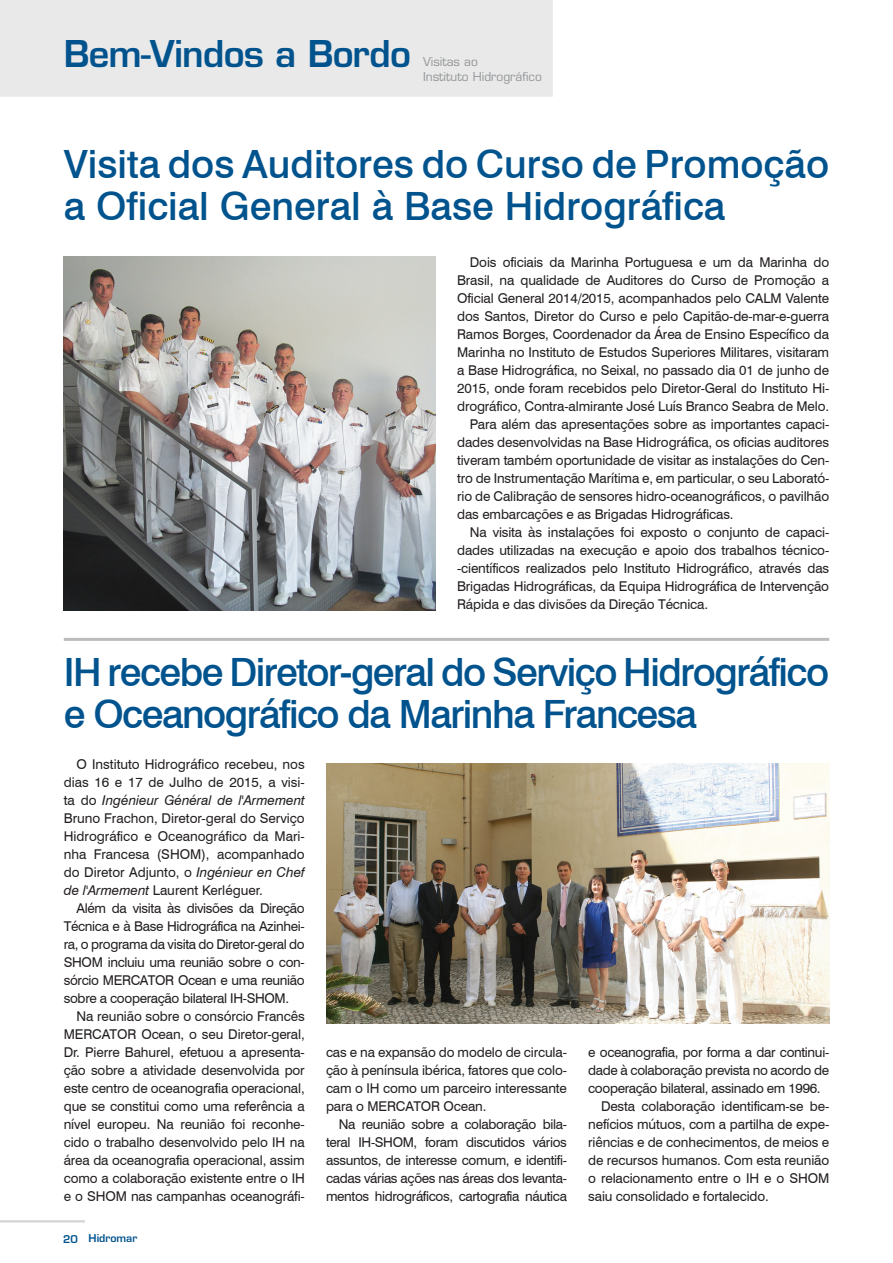
<style>
.page{position:relative;width:893px;height:1263px;background:#fff}
.page>*{position:absolute;margin:0;border:0;box-sizing:border-box;transform-origin:0 0}
.texto{font:500 39px/42px "Swiss 721 BT";letter-spacing:-.04em;color:#01538e}
.texto-2{font:500 39px "Swiss 721 BT";color:#01538e}
.t1{font:600 36px "Eurostile LT Std";letter-spacing:-.02em;color:#01538e}
.t2{font:13.5px/18px "Swiss 721 BT";letter-spacing:-.01em;color:#231f20;text-align:justify}
.t3{font:12px "Eurostile LT Std";color:#939598}
.t4{font:600 10.5px "Eurostile LT Std";color:#01538e}
.s1{font-style:italic}
</style>
<div class="page">
<hr style="left:0;top:1220px;width:85px;height:2px;background:#231f20">
<div style="left:0;top:0;width:553px;height:97px;background:#e9e9e9"></div>
<hr style="left:64px;top:638px;width:765px;height:3px;background:#231f20">
<img style="left:64px;top:257px;width:372px;height:354px">
<img style="left:326px;top:763px;width:503px;height:261px">
<p class="t1" style="left:64px;top:31px;width:349px">Bem-Vindos a Bordo</p>
<p class="t3" style="left:423px;top:55px;width:56px">Visitas ao</p>
<p class="t3" style="left:423px;top:69px;width:120px">Instituto Hidrográfico</p>
<p class="texto-2" style="left:64px;top:141px;width:767px">Visita dos Auditores do Curso de Promoção</p>
<p class="texto-2" style="left:64px;top:183px;width:663px">a Oficial General à Base Hidrográfica</p>
<p class="t2" style="left:457px;top:253px;width:374px;text-indent:13px">Dois oficiais da Marinha Portuguesa e um da Marinha do Brasil, na qualidade de Auditores do Curso de Promoção a Oficial General 2014/2015, acompanhados pelo CALM Valente dos Santos, Diretor do Curso e pelo Capitão-de-mar-e-guerra Ramos Borges, Coordenador da Área de Ensino Específico da Marinha no Instituto de Estudos Superiores Militares, visitaram a Base Hidrográfica, no Seixal, no passado dia 01 de junho de 2015, onde foram recebidos pelo Diretor-Geral do Instituto Hi&shy;drográfico, Contra-almirante José Luís Branco Seabra de Melo.</p>
<p class="t2" style="left:457px;top:415px;width:374px;text-indent:13px">Para além das apresentações sobre as importantes capaci&shy;dades desenvolvidas na Base Hidrográfica, os oficias auditores tiveram também oportunidade de visitar as instalações do Cen&shy;tro de Instrumentação Marítima e, em particular, o seu Laborató&shy;rio de Calibração de sensores hidro-oceanográficos, o pavilhão das embarcações e as Brigadas Hidrográficas.</p>
<p class="t2" style="left:457px;top:523px;width:374px;text-indent:13px">Na visita às instalações foi exposto o conjunto de capaci&shy;dades utilizadas na execução e apoio dos trabalhos técnico--científicos realizados pelo Instituto Hidrográfico, através das Brigadas Hidrográficas, da Equipa Hidrográfica de Intervenção Rápida e das divisões da Direção Técnica.</p>
<p class="texto" style="left:64px;top:651px;width:767px">IH recebe Diretor-geral do Serviço Hidrográfico e Oceanográfico da Marinha Francesa</p>
<p class="t2" style="left:64px;top:755px;width:242px;text-indent:13px">O Instituto Hidrográfico recebeu, nos dias 16 e 17 de Julho de 2015, a visi&shy;ta do <span class="s1">Ingénieur Général de l'Armement </span>Bruno Frachon, Diretor-geral do Serviço Hidrográfico e Oceanográfico da Mari&shy;nha Francesa (SHOM), acompanhado do Diretor Adjunto, o <span class="s1">Ingénieur en Chef de l'Armement</span> Laurent Kerléguer.</p>
<p class="t2" style="left:64px;top:899px;width:242px;text-indent:13px">Além da visita às divisões da Direção Técnica e à Base Hidrográfica na Azinhei&shy;ra, o programa da visita do Diretor-geral do SHOM incluiu uma reunião sobre o con&shy;sórcio MERCATOR Ocean e uma reunião sobre a cooperação bilateral IH-SHOM.</p>
<p class="t2" style="left:64px;top:1007px;width:242px;text-indent:13px">Na reunião sobre o consórcio Francês MERCATOR Ocean, o seu Diretor-geral, Dr. Pierre Bahurel, efetuou a apresenta&shy;ção sobre a atividade desenvolvida por este centro de oceanografia operacional, que se constitui como uma referência a nível europeu. Na reunião foi reconhe&shy;cido o trabalho desenvolvido pelo IH na área da oceanografia operacional, assim como a colaboração existente entre o IH e o SHOM nas campanhas oceanográfi-</p>
<p class="t4" style="left:63px;top:1232px;width:76px">20 Hidromar</p>
<p class="t2" style="left:326px;top:1043px;width:242px">cas e na expansão do modelo de circula&shy;ção à península ibérica, fatores que colo&shy;cam o IH como um parceiro interessante para o MERCATOR Ocean.</p>
<p class="t2" style="left:326px;top:1115px;width:242px;text-indent:13px">Na reunião sobre a colaboração bila&shy;teral IH-SHOM, foram discutidos vários assuntos, de interesse comum, e identifi&shy;cadas várias ações nas áreas dos levanta&shy;mentos hidrográficos, cartografia náutica</p>
<p class="t2" style="left:588px;top:1043px;width:242px">e oceanografia, por forma a dar continui&shy;dade à colaboração prevista no acordo de cooperação bilateral, assinado em 1996.</p>
<p class="t2" style="left:588px;top:1097px;width:242px;text-indent:13px">Desta colaboração identificam-se be&shy;nefícios mútuos, com a partilha de expe&shy;riências e de conhecimentos, de meios e de recursos humanos. Com esta reunião o relacionamento entre o IH e o SHOM saiu consolidado e fortalecido.</p>
</div>
